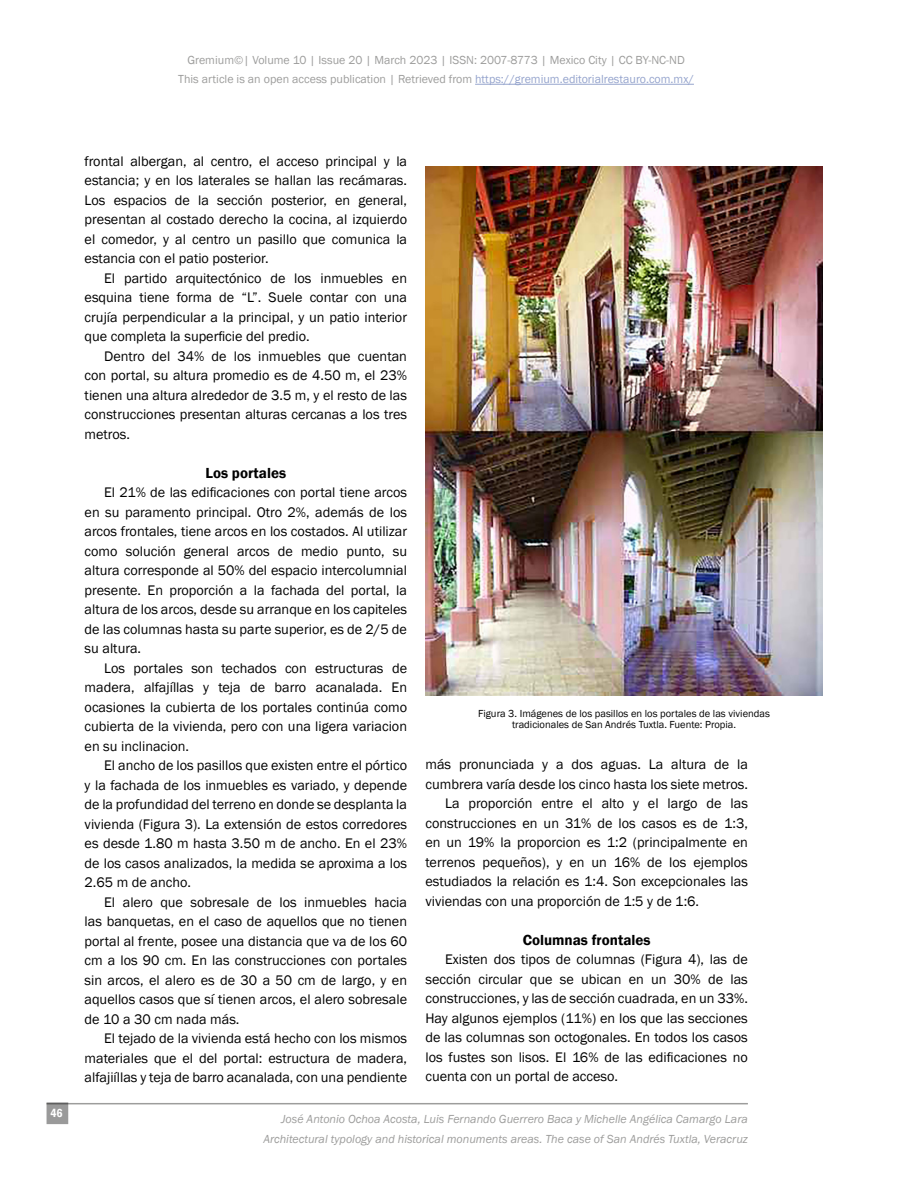
<style>
.page{position:relative;width:918px;height:1188px;background:#fff}
.page>*{position:absolute;margin:0;border:0;box-sizing:border-box;transform-origin:0 0}
.t1{font:600 15px "Franklin Gothic";color:#000}
.t2{font:14.25px/19.5px "Franklin Gothic";color:#000;text-align:justify}
.t3{font:12px/19.5px "Franklin Gothic";color:#9d9d9c;text-align:center}
.t4{font:italic 12px/19.5px "Franklin Gothic";color:#9d9d9c;text-align:right}
.t5{font:600 condensed 12px "Franklin Gothic";color:#fff}
.t6{font:10.5px/10.5px "Franklin Gothic";color:#000;text-align:center}
.s1{color:#95a4cd}
</style>
<div class="page">
<hr style="left:475px;top:84px;width:219px;height:1px;background:#95a4cd">
<hr style="left:46px;top:1103px;width:702px;height:1px;background:#9d9d9c">
<div style="left:47px;top:1103px;width:21px;height:20px;background:#9a9a9a"></div>
<img style="left:425px;top:167px;width:398px;height:529px">
<p class="t3" style="left:178px;top:50px;width:517px">Gremium©| Volume 10 | Issue 20 | March 2023 | ISSN: 2007-8773 | Mexico City | CC BY-NC-ND<br>This article is an open access publication | Retrieved from <span class="s1">https://gremium.editorialrestauro.com.mx/</span></p>
<p class="t5" style="left:50px;top:1105px;width:14px">46</p>
<p class="t2" style="left:85px;top:152px;width:324px">frontal albergan, al centro, el acceso principal y la estancia; y en los laterales se hallan las recámaras.<br>Los espacios de la sección posterior, en general, presentan al costado derecho la cocina, al izquierdo el comedor, y al centro un pasillo que comunica la estancia con el patio posterior.</p>
<p class="t2" style="left:85px;top:269px;width:324px;text-indent:20px">El partido arquitectónico de los inmuebles en esquina tiene forma de “L”. Suele contar con una crujía perpendicular a la principal, y un patio interior que completa la superficie del predio.</p>
<p class="t2" style="left:85px;top:347px;width:324px;text-indent:20px">Dentro del 34% de los inmuebles que cuentan con portal, su altura promedio es de 4.50 m, el 23% tienen una altura alrededor de 3.5 m, y el resto de las construcciones presentan alturas cercanas a los tres metros.</p>
<p class="t1" style="left:205px;top:464px;width:82px">Los portales</p>
<p class="t2" style="left:85px;top:483px;width:324px;text-indent:20px">El 21% de las edificaciones con portal tiene arcos en su paramento principal. Otro 2%, además de los arcos frontales, tiene arcos en los costados. Al utilizar como solución general arcos de medio punto, su altura corresponde al 50% del espacio intercolumnial presente. En proporción a la fachada del portal, la altura de los arcos, desde su arranque en los capiteles de las columnas hasta su parte superior, es de 2/5 de su altura.</p>
<p class="t2" style="left:85px;top:659px;width:324px;text-indent:20px">Los portales son techados con estructuras de madera, alfajíllas y teja de barro acanalada. En ocasiones la cubierta de los portales continúa como cubierta de la vivienda, pero con una ligera variacion en su inclinacion.</p>
<p class="t2" style="left:85px;top:756px;width:324px;text-indent:20px">El ancho de los pasillos que existen entre el pórtico y la fachada de los inmuebles es variado, y depende de la profundidad del terreno en donde se desplanta la vivienda (Figura 3). La extensión de estos corredores es desde 1.80 m hasta 3.50 m de ancho. En el 23% de los casos analizados, la medida se aproxima a los 2.65 m de ancho.</p>
<p class="t2" style="left:85px;top:892px;width:324px;text-indent:20px">El alero que sobresale de los inmuebles hacia las banquetas, en el caso de aquellos que no tienen portal al frente, posee una distancia que va de los 60 cm a los 90 cm. En las construcciones con portales sin arcos, el alero es de 30 a 50 cm de largo, y en aquellos casos que sí tienen arcos, el alero sobresale de 10 a 30 cm nada más.</p>
<p class="t2" style="left:85px;top:1029px;width:324px;text-indent:20px">El tejado de la vivienda está hecho con los mismos materiales que el del portal: estructura de madera, alfajiíllas y teja de barro acanalada, con una pendiente</p>
<p class="t6" style="left:478px;top:709px;width:293px">Figura 3. Imágenes de los pasillos en los portales de las viviendas tradicionales de San Andrés Tuxtla. Fuente: Propia.</p>
<p class="t2" style="left:425px;top:755px;width:324px">más pronunciada y a dos aguas. La altura de la</p>
<p class="t2" style="left:425px;top:775px;width:324px">cumbrera varía desde los cinco hasta los siete metros.</p>
<p class="t2" style="left:445px;top:794px;width:304px">La proporción entre el alto y el largo de las</p>
<p class="t2" style="left:425px;top:813px;width:324px">construcciones en un 31% de los casos es de 1:3,</p>
<p class="t2" style="left:425px;top:833px;width:324px">en un 19% la proporcion es 1:2 (principalmente en</p>
<p class="t2" style="left:425px;top:852px;width:324px">terrenos pequeños), y en un 16% de los ejemplos</p>
<p class="t2" style="left:425px;top:872px;width:324px">estudiados la relación es 1:4. Son excepcionales las</p>
<p class="t2" style="left:425px;top:891px;width:275px">viviendas con una proporción de 1:5 y de 1:6.</p>
<p class="t1" style="left:523px;top:931px;width:129px">Columnas frontales</p>
<p class="t2" style="left:425px;top:950px;width:324px;text-indent:20px">Existen dos tipos de columnas (Figura 4), las de sección circular que se ubican en un 30% de las construcciones, y las de sección cuadrada, en un 33%.<br>Hay algunos ejemplos (11%) en los que las secciones de las columnas son octogonales. En todos los casos los fustes son lisos. El 16% de las edificaciones no cuenta con un portal de acceso.</p>
<p class="t4" style="left:263px;top:1110px;width:486px">José Antonio Ochoa Acosta, Luis Fernando Guerrero Baca y Michelle Angélica Camargo Lara<br>Architectural typology and historical monuments areas. The case of San Andrés Tuxtla, Veracruz</p>
</div>
